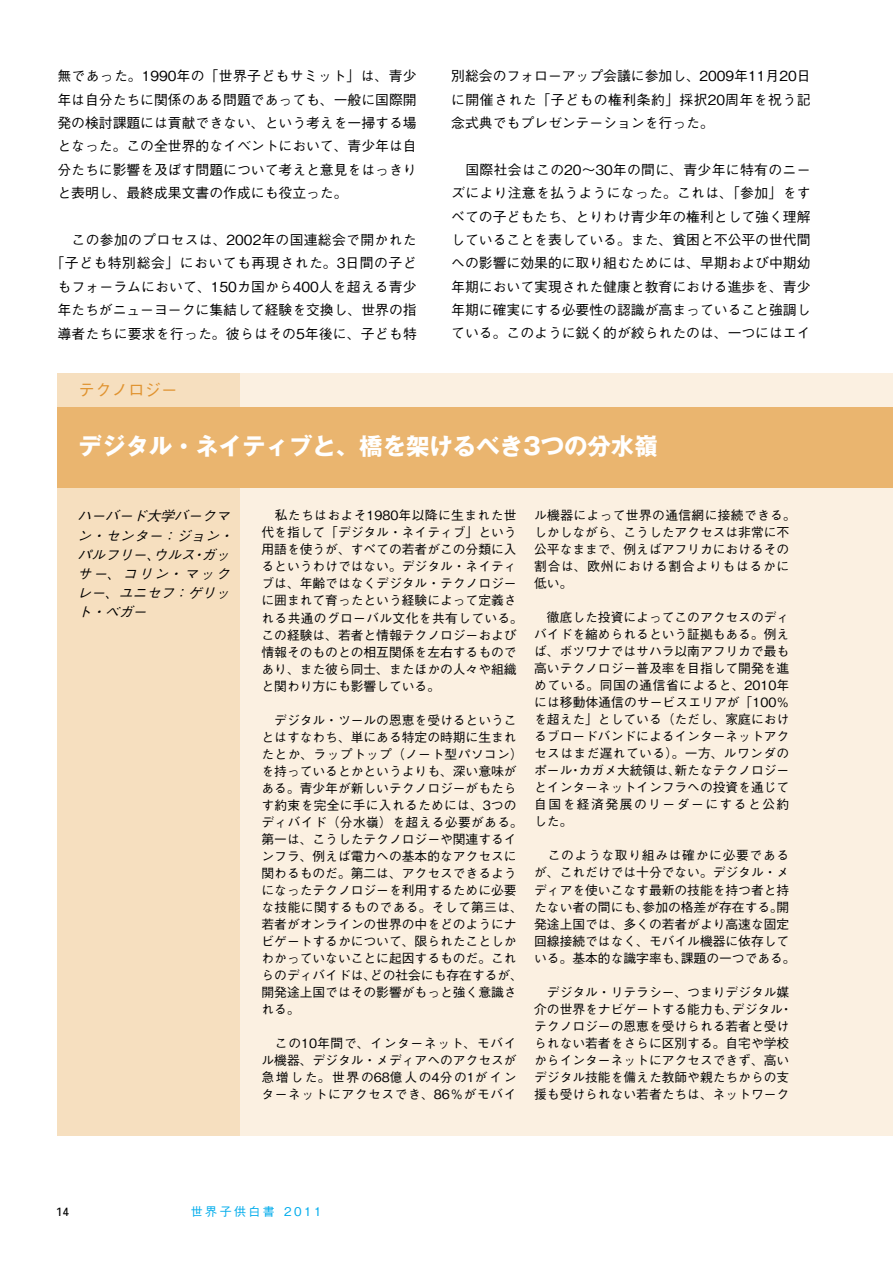
<style>
.page{position:relative;width:893px;height:1263px;background:#fff}
.page>*{position:absolute;margin:0;border:0;box-sizing:border-box;transform-origin:0 0}
.t1{font:700 23.4px "Gothic MB101 Pro";color:#fff}
.t2{font:500 16.5px "Gothic BBB Pro";color:#e0922e}
.t3{font:500 13.8px/23.4px "Gothic BBB Pro";color:#000;text-align:justify}
.t4{font:500 13.8px/23.4px "Gothic BBB Pro";letter-spacing:.02em;color:#000;text-align:center}
.t5{font:italic 500 13.8px/19.2px "Gothic BBB Pro";color:#000}
.t6{font:500 12.75px/17px "Gothic BBB Pro";color:#000}
.t7{font:500 12px "Gothic BBB Pro";letter-spacing:.2em;color:#00acec}
.t8{font:12px "Univers";color:#000}
</style>
<div class="page">
<div style="left:57px;top:373px;width:183px;height:762px;background:#f6dfbf"></div>
<div style="left:240px;top:373px;width:653px;height:762px;background:#fbf0e1"></div>
<div style="left:57px;top:407px;width:836px;height:81px;background:#eab56f"></div>
<p class="t3" style="left:57px;top:63px;width:361px">無であった。1990年の「世界子どもサミット」は、青少年は自分たちに関係のある問題であっても、一般に国際開発の検討課題には貢献できない、という考えを一掃する場となった。この全世界的なイベントにおいて、青少年は自分たちに影響を及ぼす問題について考えと意見をはっきりと表明し、最終成果文書の作成にも役立った。</p>
<p class="t4" style="left:50px;top:226px;width:368px">　この参加のプロセスは、2002年の国連総会で開かれた「子ども特別総会」においても再現された。3日間の子どもフォーラムにおいて、150カ国から400人を超える青少年たちがニューヨークに集結して経験を交換し、世界の指導者たちに要求を行った。彼らはその5年後に、子ども特</p>
<p class="t3" style="left:451px;top:63px;width:361px">別総会のフォローアップ会議に参加し、2009年11月20日に開催された「子どもの権利条約」採択20周年を祝う記念式典でもプレゼンテーションを行った。</p>
<p class="t3" style="left:451px;top:156px;width:361px">　国際社会はこの20〜30年の間に、青少年に特有のニーズにより注意を払うようになった。これは、「参加」をすべての子どもたち、とりわけ青少年の権利として強く理解していることを表している。また、貧困と不公平の世代間への影響に効果的に取り組むためには、早期および中期幼年期において実現された健康と教育における進歩を、青少年期に確実にする必要性の認識が高まっていること強調している。このように鋭く的が絞られたのは、一つにはエイ</p>
<p class="t2" style="left:79px;top:377px;width:100px">テクノロジー</p>
<h1 class="t1" style="left:79px;top:427px;width:581px">デジタル・ネイティブと、橋を架けるべき3つの分水嶺</h1>
<p class="t5" style="left:77px;top:505px;width:162px">ハーバード大学バークマン・センター：ジョン・パルフリー、ウルス・ガッサー、コリン・マックレー、ユニセフ：ゲリット・ベガー</p>
<p class="t6" style="left:261px;top:506px;width:263px">　私たちはおよそ1980年以降に生まれた世代を指して「デジタル・ネイティブ」という用語を使うが、すべての若者がこの分類に入るというわけではない。デジタル・ネイティブは、年齢ではなくデジタル・テクノロジーに囲まれて育ったという経験によって定義される共通のグローバル文化を共有している。この経験は、若者と情報テクノロジーおよび情報そのものとの相互関係を左右するものであり、また彼ら同士、またほかの人々や組織と関わり方にも影響している。</p>
<p class="t6" style="left:261px;top:710px;width:263px">　デジタル・ツールの恩恵を受けるということはすなわち、単にある特定の時期に生まれたとか、ラップトップ（ノート型パソコン）を持っているとかというよりも、深い意味がある。青少年が新しいテクノロジーがもたらす約束を完全に手に入れるためには、3つのディバイド（分水嶺）を超える必要がある。第一は、こうしたテクノロジーや関連するインフラ、例えば電力への基本的なアクセスに関わるものだ。第二は、アクセスできるようになったテクノロジーを利用するために必要な技能に関するものである。そして第三は、若者がオンラインの世界の中をどのようにナビゲートするかについて、限られたことしかわかっていないことに起因するものだ。これらのディバイドは、どの社会にも存在するが、開発途上国ではその影響がもっと強く意識される。</p>
<p class="t6" style="left:261px;top:1033px;width:257px;text-align:justify">　この10年間で、インターネット、モバイル機器、デジタル・メディアへのアクセスが急増した。世界の68億人の4分の1がインターネットにアクセスでき、86％がモバイ</p>
<p class="t6" style="left:534px;top:505px;width:263px">ル機器によって世界の通信網に接続できる。しかしながら、こうしたアクセスは非常に不公平なままで、例えばアフリカにおけるその割合は、欧州における割合よりもはるかに低い。</p>
<p class="t6" style="left:534px;top:607px;width:257px;text-align:justify">　徹底した投資によってこのアクセスのディバイドを縮められるという証拠もある。例えば、ボツワナではサハラ以南アフリカで最も高いテクノロジー普及率を目指して開発を進めている。同国の通信省によると、2010年には移動体通信のサービスエリアが「100％を超えた」としている（ただし、家庭におけるブロードバンドによるインターネットアクセスはまだ遅れている）。一方、ルワンダのポール・カガメ大統領は、新たなテクノロジーとインターネットインフラへの投資を通じて自国を経済発展のリーダーにすると公約した。</p>
<p class="t6" style="left:534px;top:846px;width:263px">　このような取り組みは確かに必要であるが、これだけでは十分でない。デジタル・メディアを使いこなす最新の技能を持つ者と持たない者の間にも、参加の格差が存在する。開発途上国では、多くの若者がより高速な固定回線接続ではなく、モバイル機器に依存している。基本的な識字率も、課題の一つである。</p>
<p class="t6" style="left:534px;top:982px;width:260px">　デジタル・リテラシー、つまりデジタル媒介の世界をナビゲートする能力も、デジタル・テクノロジーの恩恵を受けられる若者と受けられない若者をさらに区別する。自宅や学校からインターネットにアクセスできず、高いデジタル技能を備えた教師や親たちからの支援も受けられない若者たちは、ネットワーク</p>
<p class="t8" style="left:56px;top:1204px;width:15px">14</p>
<p class="t7" style="left:191px;top:1202px;width:132px">世界子供白書 2011</p>
</div>
